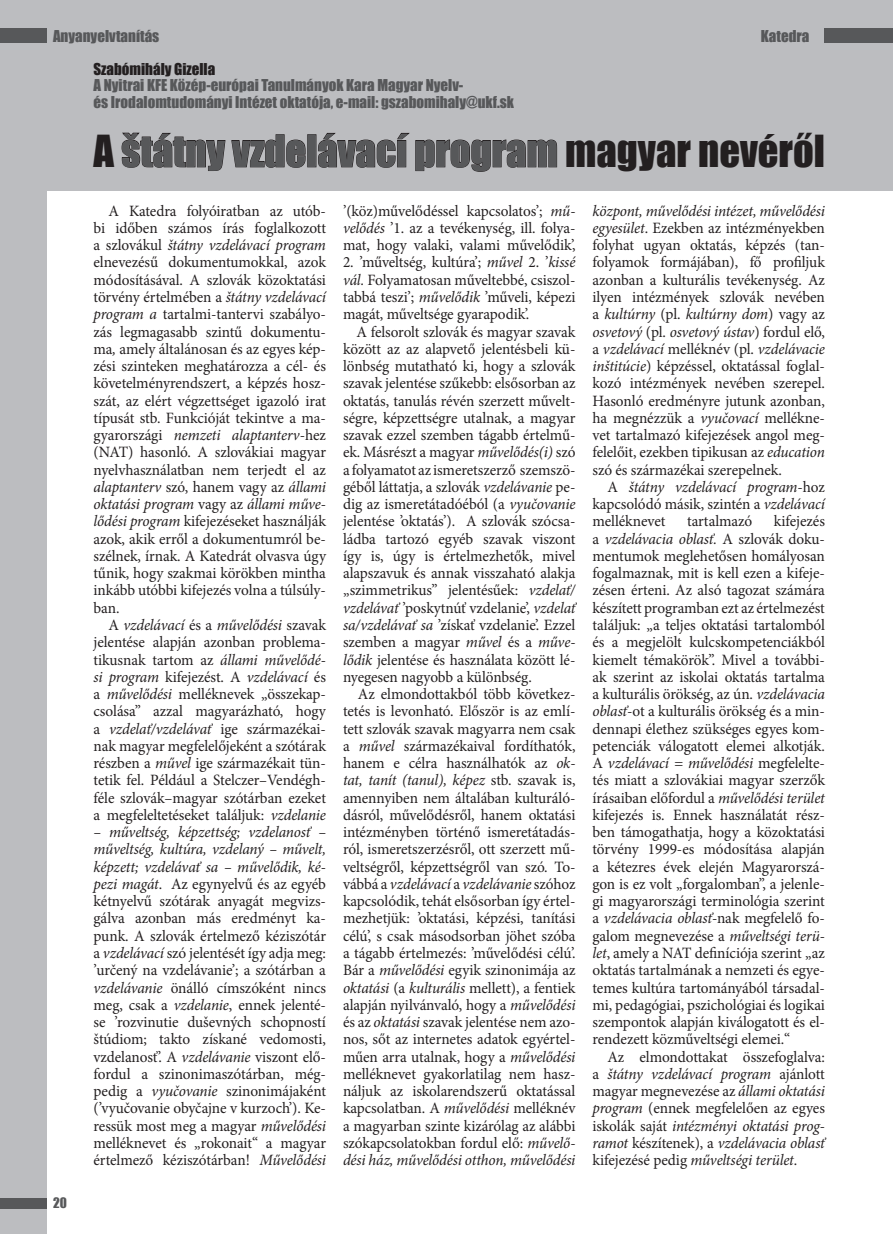
<style>
.page{position:relative;width:893px;height:1234px;background:#fff}
.page>*{position:absolute;margin:0;border:0;box-sizing:border-box;transform-origin:0 0}
.t1{font:40.5px "Impact";color:#57585a}
.t2{font:15.75px/17.2px "Minion Pro";letter-spacing:-.005em;color:#231f20;text-align:justify}
.t3{font:15px/16.5px "Impact";color:#57585a}
.t4{font:15px "Impact";color:#231f20}
.t5{font:13.35px "Impact";color:#57585a}
.s1{color:#231f20}
.s2{font-style:italic}
</style>
<div class="page">
<div style="left:0;top:0;width:893px;height:190px;background:#bcbdc0"></div>
<div style="left:0;top:0;width:46px;height:1233px;background:#bcbdc0"></div>
<div style="left:825px;top:28px;width:68px;height:15px;background:#57585a"></div>
<div style="left:0;top:28px;width:46px;height:15px;background:#57585a"></div>
<div style="left:0;top:1197px;width:46px;height:11px;background:#57585a"></div>
<svg style="left:122px;top:132px;width:184px;height:39px"></svg>
<div style="left:307px;top:134px;width:9px;height:33px;border:1px solid #231f20"></div>
<svg style="left:318px;top:132px;width:239px;height:40px"></svg>
<p class="t3" style="left:53px;top:28px;width:108px">Anyanyelvtanítás</p>
<p class="t4" style="left:94px;top:57px;width:123px">Szabómihály Gizella</p>
<p class="t3" style="left:94px;top:76px;width:422px">A Nyitrai KFE Közép-európai Tanulmányok Kara Magyar Nyelv-<br>és Irodalomtudományi Intézet oktatója, e-mail: gszabomihaly@ukf.sk</p>
<p class="t3" style="left:761px;top:28px;width:50px">Katedra</p>
<h1 class="t1" style="left:94px;top:119px;width:733px"><span class="s1">A</span> štátny vzdelávací program <span class="s1">magyar nevéről</span></h1>
<p class="t5" style="left:53px;top:1192px;width:15px">20</p>
<p class="t2" style="left:94px;top:202px;width:234px;text-indent:15px">A Katedra folyóiratban az utób&shy;bi időben számos írás foglalkozott a szlovákul <span class="s2">štátny vzdelávací program </span>elnevezésű dokumentumokkal, azok módosításával. A szlovák közoktatási törvény értelmében a <span class="s2">štátny vzdelávací program a</span> tartalmi-tantervi szabályo&shy;zás legmagasabb szintű dokumentu&shy;ma<span class="s2">,</span> amely általánosan és az egyes kép&shy;zési szinteken meghatározza a cél- és követelményrendszert, a képzés hos - szát, az elért végzettséget igazoló irat típusát stb. Funkcióját tekintve a ma&shy;gyarországi <span class="s2">nemzeti alaptanterv</span>-hez (NAT) hasonló. A szlovákiai magyar nyelvhasználatban nem terjedt el az <span class="s2">alaptanterv</span> szó, hanem vagy az <span class="s2">állami oktatási program</span> vagy az <span class="s2">állami műve&shy;lődési program</span> kifejezéseket használják azok, akik erről a dokumentumról be&shy;szélnek, írnak. A Katedrát olvasva úgy tűnik, hogy szakmai körökben mintha inkább utóbbi kifejezés volna a túlsúly&shy;ban.</p>
<p class="t2" style="left:94px;top:616px;width:234px;text-indent:15px">A <span class="s2">vzdelávací</span> és a <span class="s2">művelődési</span> szavak jelentése alapján azonban problema&shy;tikusnak tartom az <span class="s2">állami művelődé&shy;si program</span> kifejezést. A <span class="s2">vzdelávací</span> és a <span class="s2">művelődési</span> melléknevek „összekap&shy;csolása” azzal magyarázható, hogy a <span class="s2">vzdelať/vzdelávať</span> ige származékai&shy;nak magyar megfelelőjeként a szótárak részben a <span class="s2">művel</span> ige származékait tün&shy;tetik fel. Például a Stelczer–Vendégh&shy;féle szlovák–magyar szótárban ezeket a megfeleltetéseket találjuk: <span class="s2">vzdelanie</span></p>
<p class="t2" style="left:94px;top:823px;width:234px"><span class="s2">– műveltség, képzettség; vzdelanosť – műveltség, kultúra, vzdelaný – művelt, képzett; vzdelávať sa – művelődik, ké&shy;pezi magát</span>. Az egynyelvű és az egyéb kétnyelvű szótárak anyagát megvizs&shy;gálva azonban más eredményt ka&shy;punk. A szlovák értelmező kéziszótár a <span class="s2">vzdelávací</span> szó jelentését így adja meg: ’určený na vzdelávanie’; a szótárban a <span class="s2">vzdelávanie</span> önálló címszóként nincs meg, csak a <span class="s2">vzdelanie</span>, ennek jelenté&shy;se ’rozvinutie duševných schopností štúdiom; takto získané vedomosti, vzdelanosť’. A <span class="s2">vzdelávanie</span> viszont elő&shy;fordul a szinonimaszótárban, még&shy;pedig a <span class="s2">vyučovanie</span> szinonimájaként (’vyučovanie obyčajne v kurzoch’). Ke&shy;ressük most meg a magyar <span class="s2">művelődési </span>melléknevet és „rokonait“ a magyar értelmező kéziszótárban! <span class="s2">Művelődési</span></p>
<p class="t2" style="left:343px;top:202px;width:234px">’(köz)művelődéssel kapcsolatos’; <span class="s2">mű&shy;velődés</span> ’1. az a tevékenység, ill. folya&shy;mat, hogy valaki, valami művelődik’,</p>
<p class="t2" style="left:343px;top:254px;width:234px">2. ’műveltség, kultúra’; <span class="s2">művel</span> 2. ’<span class="s2">kissé vál.</span> Folyamatosan műveltebbé, csiszol&shy;tabbá teszi’; <span class="s2">művelődik</span> ’műveli, képezi magát, műveltsége gyarapodik’.</p>
<p class="t2" style="left:343px;top:323px;width:234px;text-indent:14px">A felsorolt szlovák és magyar szavak között az az alapvető jelentésbeli kü&shy;lönbség mutatható ki, hogy a szlovák szavak jelentése szűkebb: elsősorban az oktatás, tanulás révén szerzett művelt&shy;ségre, képzettségre utalnak, a magyar szavak ezzel szemben tágabb értelmű&shy;ek. Másrészt a magyar <span class="s2">művelődés(i)</span> szó a folyamatot az ismeretszerző szemszö&shy;géből láttatja, a szlovák <span class="s2">vzdelávanie</span> pe&shy;dig az ismeretátadóéból (a <span class="s2">vyučovanie </span>jelentése ’oktatás’). A szlovák szócsa&shy;ládba tartozó egyéb szavak viszont így is, úgy is értelmezhetők, mivel alapszavuk és annak visszaható alakja „szimmetrikus” jelentésűek: <span class="s2">vzdelať/ vzdelávať</span> ’poskytnúť vzdelanie’, <span class="s2">vzdelať sa/vzdelávať sa</span> ’získať vzdelanie’. Ezzel szemben a magyar <span class="s2">művel</span> és a <span class="s2">műve&shy;lődik</span> jelentése és használata között lé&shy;nyegesen nagyobb a különbség.</p>
<p class="t2" style="left:343px;top:685px;width:234px;text-indent:15px">Az elmondottakból több következ&shy;tetés is levonható. Először is az emlí&shy;tett szlovák szavak magyarra nem csak a <span class="s2">művel</span> származékaival fordíthatók, hanem e célra használhatók az <span class="s2">ok&shy;tat, tanít (tanul), képez</span> stb. szavak is, amennyiben nem általában kulturáló&shy;dásról, művelődésről, hanem oktatási intézményben történő ismeretátadás&shy;ról, ismeretszerzésről, ott szerzett mű&shy;veltségről, képzettségről van szó. To&shy;vábbá a <span class="s2">vzdelávací</span> a <span class="s2">vzdelávanie</span> szóhoz kapcsolódik, tehát elsősorban így értel&shy;mezhetjük: ’oktatási, képzési, tanítási célú’, s csak másodsorban jöhet szóba a tágabb értelmezés: ’művelődési célú’.<br>Bár a <span class="s2">művelődési</span> egyik szinonimája az <span class="s2">oktatási</span> (a <span class="s2">kulturális</span> mellett), a fentiek alapján nyilvánvaló, hogy a <span class="s2">művelődési </span>és az <span class="s2">oktatási</span> szavak jelentése nem azo&shy;nos, sőt az internetes adatok egyértel&shy;műen arra utalnak, hogy a <span class="s2">művelődési </span>melléknevet gyakorlatilag nem hasz&shy;náljuk az iskolarendszerű oktatással kapcsolatban. A <span class="s2">művelődési</span> melléknév a magyarban szinte kizárólag az alábbi szókapcsolatokban fordul elő: <span class="s2">művelő&shy;dési ház, művelődési otthon, művelődési</span></p>
<p class="t2" style="left:592px;top:202px;width:234px"><span class="s2">központ, művelődési intézet, művelődési egyesület</span>. Ezekben az intézményekben folyhat ugyan oktatás, képzés (tan&shy;folyamok formájában), fő profiljuk azonban a kulturális tevékenység. Az ilyen intézmények szlovák nevében a <span class="s2">kultúrny</span> (pl. <span class="s2">kultúrny dom</span>) vagy az <span class="s2">osvetový</span> (pl. <span class="s2">osvetový ústav</span>) fordul elő, a <span class="s2">vzdelávací</span> melléknév (pl. <span class="s2">vzdelávacie inštitúcie</span>) képzéssel, oktatással foglal&shy;kozó intézmények nevében szerepel.<br>Hasonló eredményre jutunk azonban, ha megnézzük a <span class="s2">vyučovací</span> mellékne&shy;vet tartalmazó kifejezések angol meg&shy;felelőit, ezekben tipikusan az <span class="s2">education </span>szó és származékai szerepelnek.</p>
<p class="t2" style="left:592px;top:478px;width:234px;text-indent:15px">A <span class="s2">štátny vzdelávací program</span>-hoz kapcsolódó másik, szintén a <span class="s2">vzdelávací </span>melléknevet</p>
<p class="t2" style="left:592px;top:512px;width:234px;text-indent:181px">kifejezés a <span class="s2">vzdelávacia oblasť.</span> A szlovák doku&shy;mentumok meglehetősen homályosan fogalmaznak, mit is kell ezen a kifeje&shy;zésen érteni. Az alsó tagozat számára készített programban ezt az értelmezést találjuk: „a teljes oktatási tartalomból és a megjelölt kulcskompetenciákból kiemelt témakörök”. Mivel a további&shy;ak szerint az iskolai oktatás tartalma a kulturális örökség, az ún. <span class="s2">vzdelávacia oblasť</span>-ot a kulturális örökség és a min&shy;dennapi élethez szükséges egyes kom&shy;petenciák válogatott elemei alkotják.<br>A <span class="s2">vzdelávací = művelődési</span> megfelelte&shy;tés miatt a szlovákiai magyar szerzők írásaiban előfordul a <span class="s2">művelődési terület </span>kifejezés is. Ennek használatát rész&shy;ben támogathatja, hogy a közoktatási törvény 1999-es módosítása alapján a kétezres évek elején Magyarorszá&shy;gon is ez volt „forgalomban”, a jelenle&shy;gi magyarországi terminológia szerint a <span class="s2">vzdelávacia oblasť-</span>nak megfelelő fo&shy;galom megnevezése a <span class="s2">műveltségi terü&shy;let</span>, amely a NAT definíciója szerint „az oktatás tartalmának a nemzeti és egye&shy;temes kultúra tartományából társadal&shy;mi, pedagógiai, pszichológiai és logikai szempontok alapján kiválogatott és el&shy;rendezett közműveltségi elemei.“</p>
<p class="t2" style="left:592px;top:1047px;width:234px;text-indent:15px">Az elmondottakat összefoglalva: a <span class="s2">štátny vzdelávací program</span> ajánlott magyar megnevezése az <span class="s2">állami oktatási program</span> (ennek megfelelően az egyes iskolák saját <span class="s2">intézményi oktatási prog&shy;ramot</span> készítenek), a <span class="s2">vzdelávacia oblasť </span>kifejezésé pedig <span class="s2">műveltségi terület</span>.</p>
<p class="t2" style="left:687px;top:512px;width:67px">tartalmazó</p>
</div>
